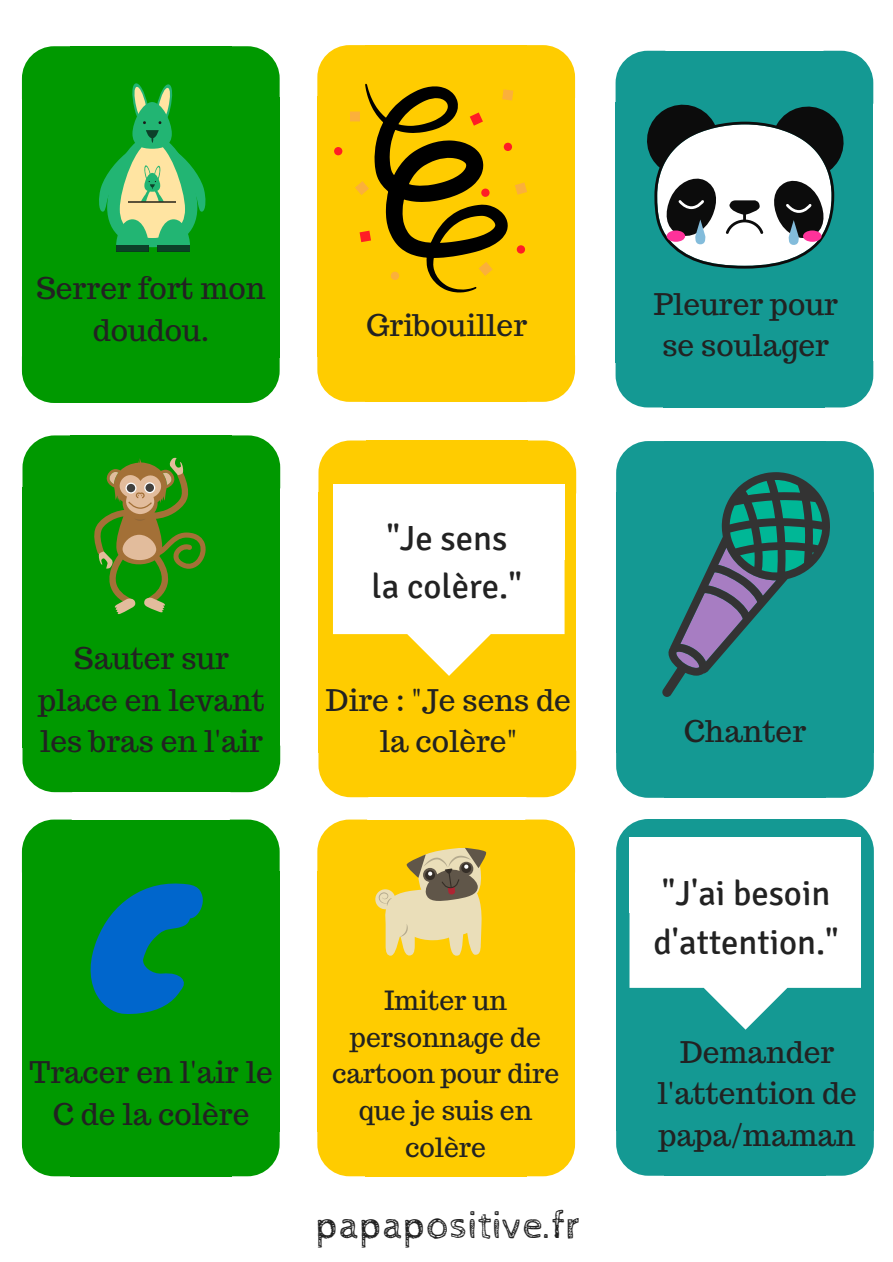
<style>
.page{position:relative;width:893px;height:1262px;background:#fff}
.page>*{position:absolute;margin:0;border:0;box-sizing:border-box;transform-origin:0 0}
.t1{font:238.2px "Knewave";color:#06c}
.t2{font:39.67px "Cabin Sketch";color:#222}
.t3{font:34.72px/48.4px "Signika";color:#222;text-align:center}
.t4{font:29.78px/41.6px "Trocchi";color:#222;text-align:center}
.t5{font:26.47px/36.5px "Trocchi";color:#222;text-align:center}
</style>
<div class="page">
<svg style="left:231px;top:46px;width:49px;height:52px"></svg>
<div style="left:230px;top:98px;width:50px;height:260px;background:#090"></div>
<div style="left:66px;top:86px;width:173px;height:284px;background:#090"></div>
<div style="left:70px;top:46px;width:161px;height:53px;background:#090"></div>
<svg style="left:22px;top:46px;width:48px;height:52px"></svg>
<div style="left:22px;top:98px;width:50px;height:260px;background:#090"></div>
<div style="left:70px;top:356px;width:161px;height:47px;background:#090"></div>
<svg style="left:22px;top:358px;width:48px;height:45px"></svg>
<svg style="left:231px;top:358px;width:49px;height:45px"></svg>
<div style="left:525px;top:96px;width:50px;height:261px;background:#fc0"></div>
<div style="left:362px;top:85px;width:172px;height:284px;background:#fc0"></div>
<div style="left:317px;top:96px;width:50px;height:261px;background:#fc0"></div>
<div style="left:365px;top:355px;width:162px;height:47px;background:#fc0"></div>
<svg style="left:317px;top:357px;width:48px;height:45px"></svg>
<svg style="left:527px;top:357px;width:48px;height:45px"></svg>
<div style="left:823px;top:102px;width:50px;height:261px;background:#149993"></div>
<div style="left:660px;top:90px;width:172px;height:284px;background:#149993"></div>
<div style="left:615px;top:102px;width:50px;height:261px;background:#149993"></div>
<div style="left:663px;top:361px;width:162px;height:46px;background:#149993"></div>
<svg style="left:615px;top:363px;width:48px;height:44px"></svg>
<svg style="left:825px;top:363px;width:48px;height:44px"></svg>
<svg style="left:232px;top:435px;width:48px;height:52px"></svg>
<div style="left:230px;top:487px;width:50px;height:260px;background:#090"></div>
<div style="left:67px;top:475px;width:172px;height:284px;background:#090"></div>
<div style="left:71px;top:435px;width:161px;height:53px;background:#090"></div>
<svg style="left:22px;top:435px;width:49px;height:52px"></svg>
<div style="left:22px;top:487px;width:50px;height:260px;background:#090"></div>
<div style="left:71px;top:746px;width:161px;height:46px;background:#090"></div>
<svg style="left:22px;top:747px;width:49px;height:45px"></svg>
<svg style="left:232px;top:747px;width:48px;height:45px"></svg>
<svg style="left:231px;top:820px;width:49px;height:51px"></svg>
<div style="left:230px;top:871px;width:50px;height:260px;background:#090"></div>
<div style="left:66px;top:859px;width:173px;height:284px;background:#090"></div>
<div style="left:70px;top:820px;width:161px;height:52px;background:#090"></div>
<svg style="left:22px;top:820px;width:48px;height:51px"></svg>
<div style="left:22px;top:871px;width:50px;height:260px;background:#090"></div>
<div style="left:70px;top:1130px;width:161px;height:46px;background:#090"></div>
<svg style="left:22px;top:1131px;width:48px;height:45px"></svg>
<svg style="left:231px;top:1131px;width:49px;height:45px"></svg>
<svg style="left:528px;top:440px;width:48px;height:52px"></svg>
<div style="left:526px;top:492px;width:50px;height:260px;background:#fc0"></div>
<div style="left:363px;top:480px;width:172px;height:284px;background:#fc0"></div>
<div style="left:366px;top:440px;width:162px;height:53px;background:#fc0"></div>
<svg style="left:318px;top:440px;width:48px;height:52px"></svg>
<div style="left:318px;top:492px;width:50px;height:260px;background:#fc0"></div>
<div style="left:366px;top:751px;width:162px;height:46px;background:#fc0"></div>
<svg style="left:318px;top:752px;width:48px;height:45px"></svg>
<svg style="left:528px;top:752px;width:48px;height:45px"></svg>
<div style="left:824px;top:492px;width:49px;height:261px;background:#149993"></div>
<div style="left:660px;top:481px;width:173px;height:284px;background:#149993"></div>
<div style="left:616px;top:492px;width:50px;height:261px;background:#149993"></div>
<div style="left:664px;top:751px;width:161px;height:47px;background:#149993"></div>
<svg style="left:616px;top:753px;width:48px;height:45px"></svg>
<svg style="left:825px;top:753px;width:48px;height:45px"></svg>
<svg style="left:527px;top:820px;width:48px;height:51px"></svg>
<div style="left:525px;top:871px;width:50px;height:260px;background:#fc0"></div>
<div style="left:362px;top:859px;width:172px;height:284px;background:#fc0"></div>
<div style="left:365px;top:820px;width:162px;height:52px;background:#fc0"></div>
<svg style="left:317px;top:820px;width:48px;height:51px"></svg>
<div style="left:317px;top:871px;width:50px;height:260px;background:#fc0"></div>
<div style="left:365px;top:1130px;width:162px;height:46px;background:#fc0"></div>
<svg style="left:317px;top:1131px;width:48px;height:45px"></svg>
<svg style="left:527px;top:1131px;width:48px;height:45px"></svg>
<svg style="left:825px;top:819px;width:48px;height:51px"></svg>
<div style="left:824px;top:870px;width:49px;height:261px;background:#149993"></div>
<div style="left:660px;top:858px;width:173px;height:285px;background:#149993"></div>
<div style="left:664px;top:819px;width:161px;height:53px;background:#149993"></div>
<svg style="left:616px;top:819px;width:48px;height:51px"></svg>
<div style="left:616px;top:870px;width:50px;height:261px;background:#149993"></div>
<div style="left:664px;top:1129px;width:161px;height:47px;background:#149993"></div>
<svg style="left:616px;top:1131px;width:48px;height:45px"></svg>
<svg style="left:825px;top:1131px;width:48px;height:45px"></svg>
<svg style="left:629px;top:913px;width:231px;height:117px"></svg>
<div style="left:629px;top:837px;width:231px;height:76px;background:#fff"></div>
<svg style="left:616px;top:441px;width:257px;height:256px"></svg>
<svg style="left:333px;top:559px;width:231px;height:117px"></svg>
<div style="left:333px;top:484px;width:231px;height:75px;background:#fff"></div>
<svg style="left:615px;top:51px;width:258px;height:218px"></svg>
<svg style="left:99px;top:83px;width:107px;height:169px"></svg>
<svg style="left:94px;top:457px;width:112px;height:157px"></svg>
<svg style="left:317px;top:45px;width:258px;height:247px"></svg>
<svg style="left:375px;top:847px;width:111px;height:109px"></svg>
<p class="t4" style="left:36px;top:268px;width:231px">Serrer fort mon doudou.</p>
<p class="t4" style="left:366px;top:304px;width:162px">Gribouiller</p>
<p class="t4" style="left:38px;top:637px;width:228px">Sauter sur place en levant les bras en l'air</p>
<p class="t3" style="left:371px;top:514px;width:152px">"Je sens la colère."</p>
<p class="t4" style="left:326px;top:679px;width:246px">Dire : "Je sens de la colère"</p>
<h1 class="t1" style="left:90px;top:723px;width:107px">c</h1>
<p class="t4" style="left:29px;top:1052px;width:245px">Tracer en l'air le<br>C de la colère</p>
<p class="t5" style="left:332px;top:982px;width:229px">Imiter un personnage de cartoon pour dire que je suis en colère</p>
<h2 class="t2" style="left:316px;top:1203px;width:267px">papapositive.fr</h2>
<p class="t4" style="left:653px;top:283px;width:186px;text-align:left">Pleurer pour se soulager</p>
<p class="t4" style="left:683px;top:710px;width:124px">Chanter</p>
<p class="t3" style="left:662px;top:870px;width:170px">"J'ai besoin</p>
<p class="t3" style="left:653px;top:918px;width:187px">d'attention."</p>
<p class="t4" style="left:657px;top:1031px;width:201px">Demander l'attention de papa/maman</p>
</div>
